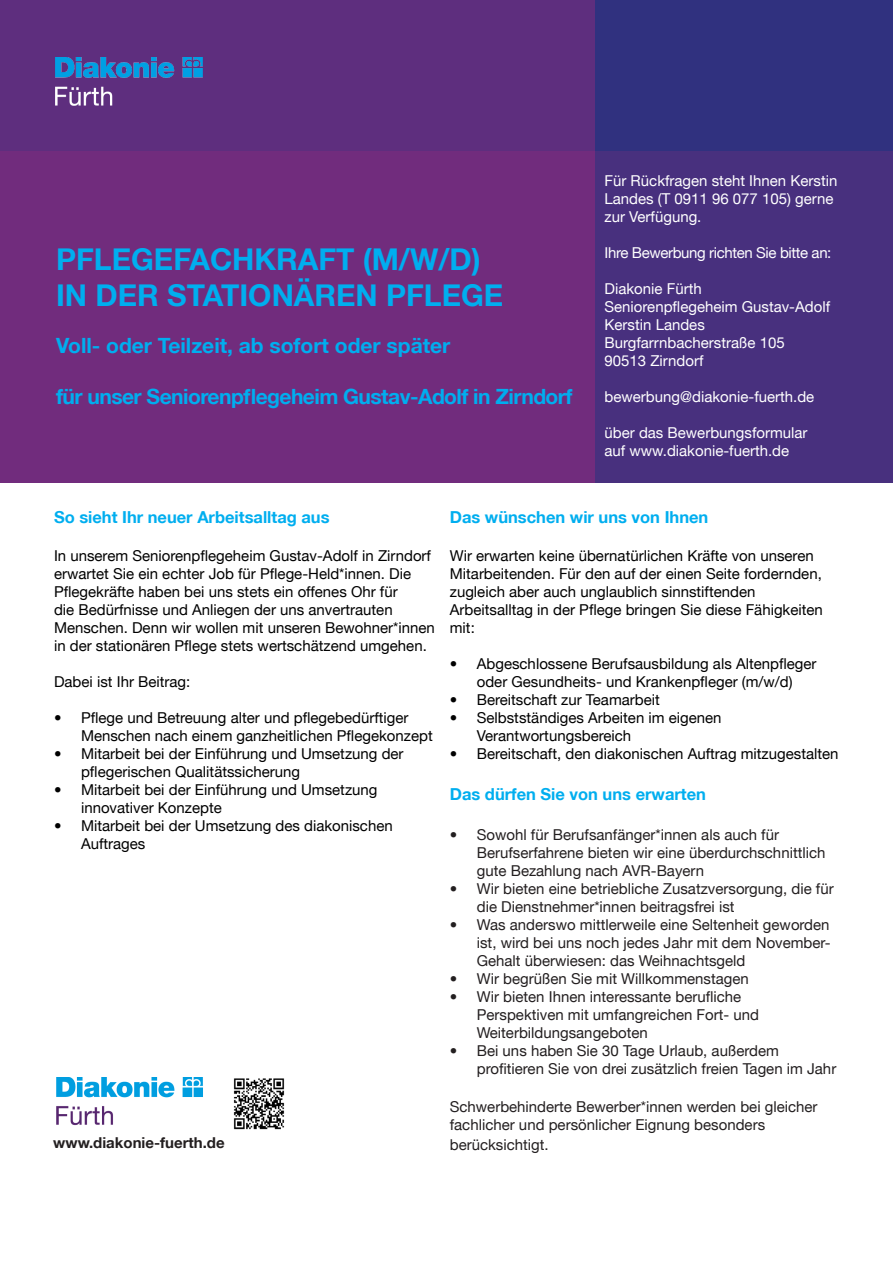
<style>
.page{position:relative;width:893px;height:1263px;background:#fff}
.page>*{position:absolute;margin:0;border:0;box-sizing:border-box;transform-origin:0 0}
.t1{font:700 30px "Helvetica Neue LT";color:#00aeef}
.t2{font:700 21px "Helvetica Neue LT";letter-spacing:-.025em;color:#00aeef}
.t3{font:700 21px "Helvetica Neue LT";color:#00aeef}
.t4{font:700 16.5px "Helvetica Neue LT";color:#00aeef}
.t5{font:15px/18px "Helvetica Neue LT";color:#000}
.t6{font:15px/18px "Helvetica Neue LT";color:#231f20}
.t7{font:15px/18px "Helvetica Neue LT";color:#fff}
.t8{font:15px "Helvetica Neue LT";letter-spacing:-.025em;color:#fff}
.t9{font:700 15px "Helvetica Neue LT";color:#231f20}
</style>
<div class="page">
<div style="left:0;top:0;width:595px;height:151px;background:#5e2e7e"></div>
<img style="left:55px;top:57px;width:148px;height:48px">
<div style="left:595px;top:0;width:298px;height:151px;background:#30317f"></div>
<div style="left:0;top:151px;width:595px;height:332px;background:#712c7d"></div>
<div style="left:595px;top:151px;width:298px;height:332px;background:#48307e"></div>
<img style="left:233px;top:1078px;width:52px;height:52px">
<img style="left:56px;top:1077px;width:147px;height:49px">
<p class="t1" style="left:56px;top:240px;width:426px">PFLEGEFACHKRAFT (M/W/D)</p>
<p class="t1" style="left:56px;top:276px;width:449px">IN DER STATIONÄREN PFLEGE</p>
<p class="t3" style="left:56px;top:333px;width:396px">Voll- oder Teilzeit, ab sofort oder später</p>
<p class="t2" style="left:56px;top:383px;width:518px">für unser Seniorenpflegeheim Gustav-Adolf in Zirndorf</p>
<p class="t7" style="left:604px;top:172px;width:234px">Für Rückfragen steht Ihnen Kerstin<br>Landes (T 0911 96 077 105) gerne zur Verfügung.</p>
<p class="t8" style="left:604px;top:244px;width:228px">Ihre Bewerbung richten Sie bitte an:</p>
<p class="t7" style="left:604px;top:280px;width:227px">Diakonie Fürth<br>Seniorenpflegeheim Gustav-Adolf</p>
<p class="t7" style="left:604px;top:316px;width:102px">Kerstin Landes</p>
<p class="t7" style="left:604px;top:334px;width:182px">Burgfarrnbacherstraße 105</p>
<p class="t7" style="left:604px;top:352px;width:100px">90513 Zirndorf</p>
<p class="t7" style="left:604px;top:388px;width:211px">bewerbung@diakonie-fuerth.de</p>
<p class="t7" style="left:604px;top:424px;width:205px">über das Bewerbungsformular auf www.diakonie-fuerth.de</p>
<p class="t4" style="left:54px;top:507px;width:277px">So sieht Ihr neuer Arbeitsalltag aus</p>
<p class="t5" style="left:54px;top:546px;width:382px">In unserem Seniorenpflegeheim Gustav-Adolf in Zirndorf erwartet Sie ein echter Job für Pflege-Held*innen. Die Pflegekräfte haben bei uns stets ein offenes Ohr für<br>die Bedürfnisse und Anliegen der uns anvertrauten Menschen. Denn wir wollen mit unseren Bewohner*innen in der stationären Pflege stets wertschätzend umgehen.</p>
<p class="t5" style="left:54px;top:672px;width:138px">Dabei ist Ihr Beitrag:</p>
<p class="t5" style="left:81px;top:708px;width:353px;text-indent:-27px">• Pflege und Betreuung alter und pflegebedürftiger<br>Menschen nach einem ganzheitlichen Pflegekonzept</p>
<p class="t5" style="left:81px;top:744px;width:324px;text-indent:-27px">• Mitarbeit bei der Einführung und Umsetzung der pflegerischen Qualitätssicherung</p>
<p class="t5" style="left:81px;top:780px;width:298px;text-indent:-27px">• Mitarbeit bei der Einführung und Umsetzung innovativer Konzepte</p>
<p class="t5" style="left:81px;top:816px;width:313px;text-indent:-27px">• Mitarbeit bei der Umsetzung des diakonischen<br>Auftrages</p>
<p class="t4" style="left:450px;top:507px;width:260px">Das wünschen wir uns von Ihnen</p>
<p class="t5" style="left:450px;top:546px;width:375px">Wir erwarten keine übernatürlichen Kräfte von unseren Mitarbeitenden. Für den auf der einen Seite fordernden, zugleich aber auch unglaublich sinnstiftenden Arbeitsalltag in der Pflege bringen Sie diese Fähigkeiten mit:</p>
<p class="t5" style="left:450px;top:654px;width:368px;text-align:center">• Abgeschlossene Berufsausbildung als Altenpfleger oder Gesundheits- und Krankenpfleger (m/w/d)</p>
<p class="t5" style="left:450px;top:690px;width:212px">• Bereitschaft zur Teamarbeit</p>
<p class="t5" style="left:477px;top:708px;width:246px;text-indent:-27px">• Selbstständiges Arbeiten im eigenen<br>Verantwortungsbereich</p>
<p class="t5" style="left:450px;top:744px;width:390px">• Bereitschaft, den diakonischen Auftrag mitzugestalten</p>
<p class="t4" style="left:450px;top:784px;width:258px">Das dürfen Sie von uns erwarten</p>
<p class="t6" style="left:477px;top:825px;width:350px;text-indent:-27px">• Sowohl für Berufsanfänger*innen als auch für<br>Berufserfahrene bieten wir eine überdurchschnittlich gute Bezahlung nach AVR-Bayern</p>
<p class="t6" style="left:477px;top:879px;width:358px;text-indent:-27px">• Wir bieten eine betriebliche Zusatzversorgung, die für die Dienstnehmer*innen beitragsfrei ist</p>
<p class="t6" style="left:477px;top:915px;width:355px;text-align:justify;text-indent:-27px">• Was anderswo mittlerweile eine Seltenheit geworden ist, wird bei uns noch jedes Jahr mit dem November-Gehalt überwiesen: das Weihnachtsgeld</p>
<p class="t6" style="left:450px;top:969px;width:301px">• Wir begrüßen Sie mit Willkommenstagen</p>
<p class="t6" style="left:477px;top:987px;width:284px;text-indent:-27px">• Wir bieten Ihnen interessante berufliche<br>Perspektiven mit umfangreichen Fort- und<br>Weiterbildungsangeboten</p>
<p class="t6" style="left:477px;top:1041px;width:361px;text-indent:-27px">• Bei uns haben Sie 30 Tage Urlaub, außerdem profitieren Sie von drei zusätzlich freien Tagen im Jahr</p>
<p class="t6" style="left:450px;top:1097px;width:369px">Schwerbehinderte Bewerber*innen werden bei gleicher fachlicher und persönlicher Eignung besonders</p>
<p class="t9" style="left:53px;top:1133px;width:173px">www.diakonie-fuerth.de</p>
<p class="t6" style="left:450px;top:1135px;width:100px">berücksichtigt.</p>
</div>
